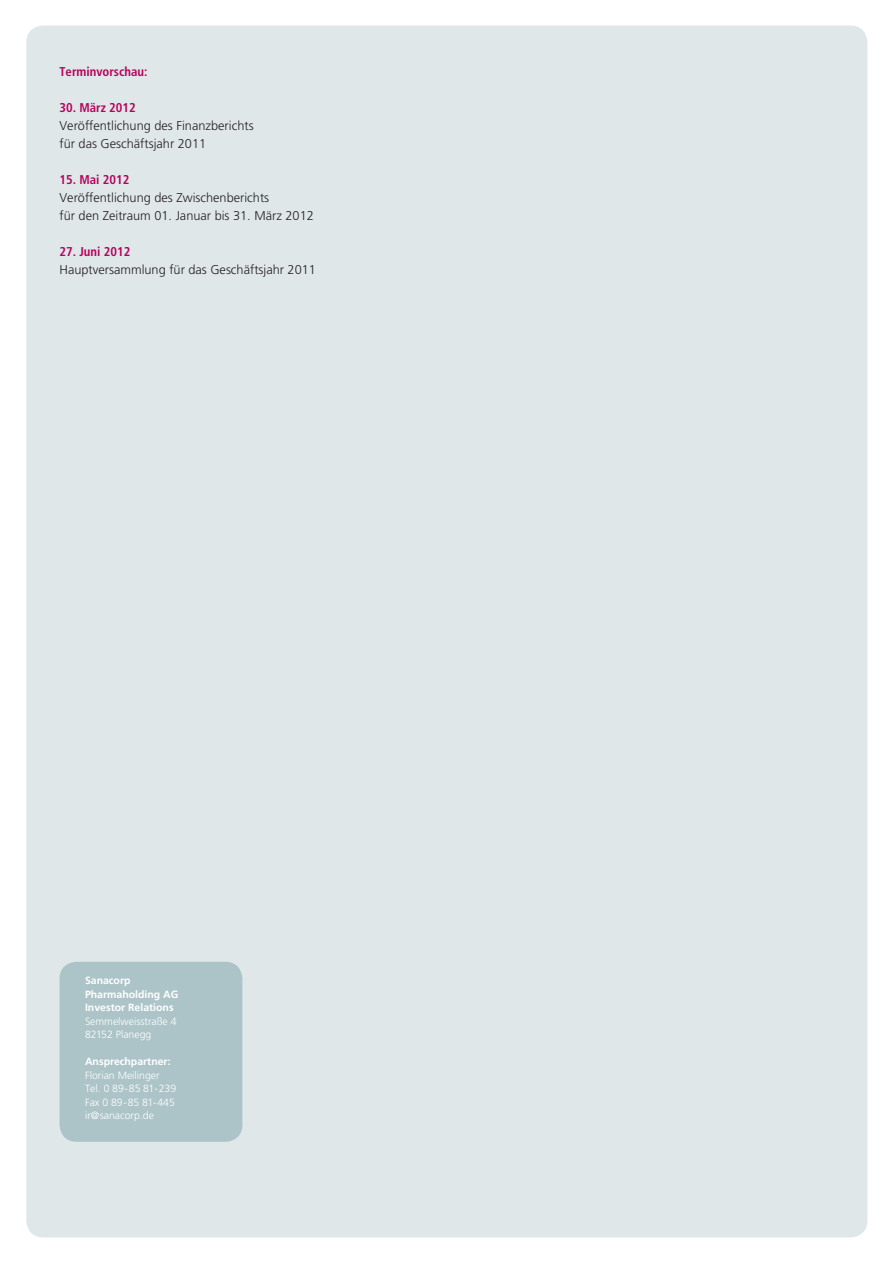
<style>
.page{position:relative;width:893px;height:1263px;background:#fff}
.page>*{position:absolute;margin:0;border:0;box-sizing:border-box;transform-origin:0 0}
._2b_Head2_light_8_5{font:300 12.75px/18px "Frutiger";color:#231f20}
._2b_Head2_light_8_5-2{font:700 condensed 12.75px "Frutiger";color:#b5025d}
.t1{font:300 10.5px "Frutiger";color:#fff}
.t2{font:700 10.5px "Frutiger";color:#fff}
.s1{font-weight:700;font-stretch:condensed;color:#b5025d}
</style>
<div class="page">
<div style="left:26px;top:26px;width:841px;height:1211px;background:#e0e7e9;border-radius:17px"></div>
<div style="left:60px;top:962px;width:182px;height:180px;background:#acc4c8;border-radius:17px"></div>
<p class="_2b_Head2_light_8_5-2" style="left:60px;top:64px;width:89px">Terminvorschau:</p>
<p class="_2b_Head2_light_8_5" style="left:60px;top:98px;width:196px"><span class="s1">30. März 2012<br></span>Veröffentlichung des Finanzberichts für das Geschäftsjahr 2011</p>
<p class="_2b_Head2_light_8_5" style="left:60px;top:170px;width:256px"><span class="s1">15. Mai 2012<br></span>Veröffentlichung des Zwischenberichts<br>für den Zeitraum 01. Januar bis 31. März 2012</p>
<p class="_2b_Head2_light_8_5" style="left:60px;top:242px;width:258px"><span class="s1">27. Juni 2012<br></span>Hauptversammlung für das Geschäftsjahr 2011</p>
<p class="t2" style="left:85px;top:974px;width:47px">Sanacorp</p>
<p class="t2" style="left:85px;top:988px;width:95px">Pharmaholding AG</p>
<p class="t2" style="left:85px;top:1001px;width:90px">Investor Relations</p>
<p class="t1" style="left:85px;top:1015px;width:93px">Semmelweisstraße 4</p>
<p class="t1" style="left:85px;top:1028px;width:68px">82152 Planegg</p>
<p class="t2" style="left:85px;top:1055px;width:87px">Ansprechpartner:</p>
<p class="t1" style="left:85px;top:1069px;width:76px">Florian Meilinger</p>
<p class="t1" style="left:85px;top:1082px;width:93px">Tel. 0 89-85 81-239</p>
<p class="t1" style="left:85px;top:1096px;width:91px">Fax 0 89-85 81-445</p>
<p class="t1" style="left:85px;top:1109px;width:70px">ir@sanacorp.de</p>
</div>
